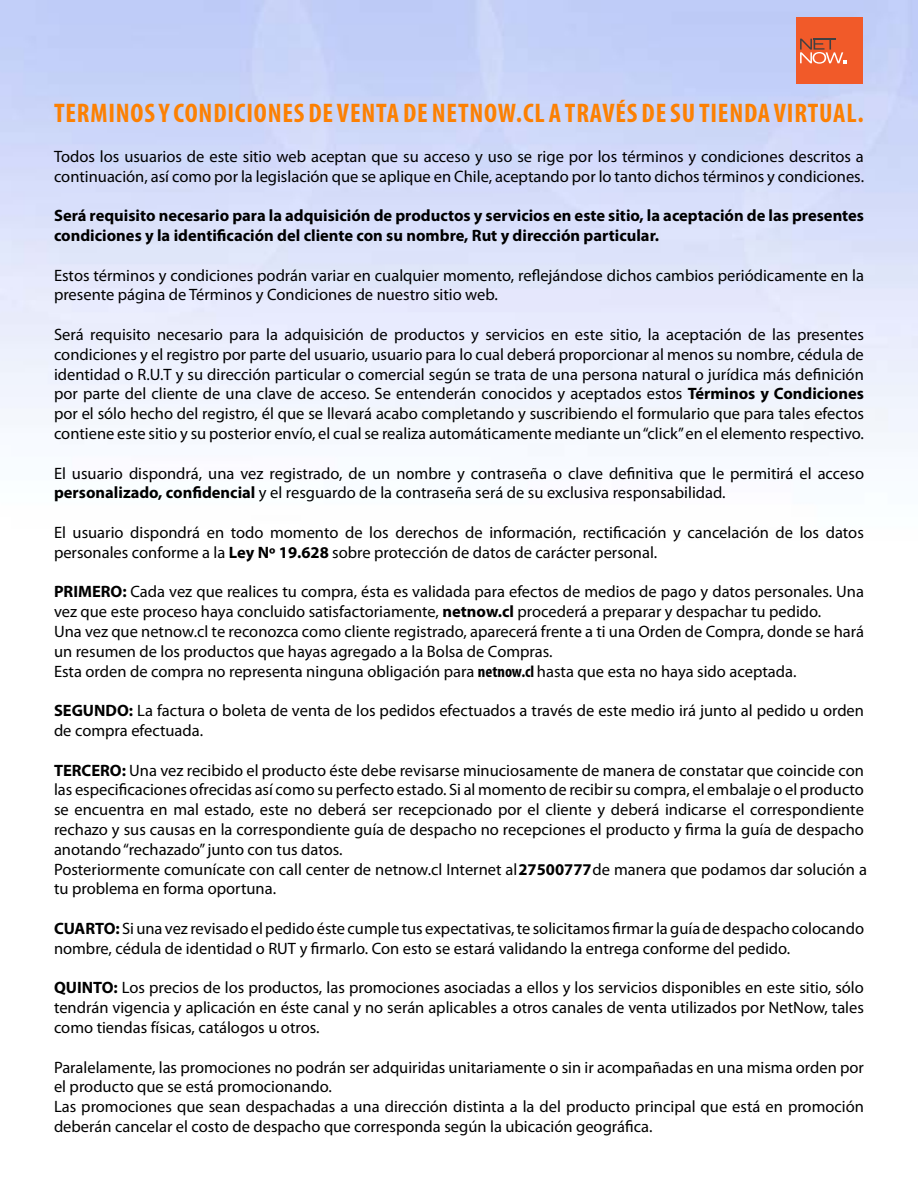
<style>
.page{position:relative;width:918px;height:1188px;background:#fff}
.page>*{position:absolute;margin:0;border:0;box-sizing:border-box;transform-origin:0 0}
.t1{font:700 condensed 27px "Myriad Pro";letter-spacing:.03em;color:#fc8003}
.t2{font:16.5px/19.8px "Myriad Pro";color:#000}
.t3{font:700 16.5px/19.8px "Myriad Pro";color:#000}
.s1{font-weight:700}
.s2{font-weight:700;font-stretch:condensed}
</style>
<div class="page">
<div style="left:796px;top:17px;width:67px;height:67px;background:#f15a29"></div>
<svg style="left:800px;top:39px;width:47px;height:25px"></svg>
<h1 class="t1" style="left:54px;top:96px;width:811px">TERMINOS Y CONDICIONES DE VENTA DE NETNOW.CL A TRAVÉS DE SU TIENDA VIRTUAL.</h1>
<p class="t2" style="left:54px;top:146px;width:812px">Todos los usuarios de este sitio web aceptan que su acceso y uso se rige por los términos y condiciones descritos a continuación, así como por la legislación que se aplique en Chile, aceptando por lo tanto dichos términos y condiciones.</p>
<p class="t3" style="left:54px;top:205px;width:812px">Será requisito necesario para la adquisición de productos y servicios en este sitio, la aceptación de las presentes condiciones y la identificación del cliente con su nombre, Rut y dirección particular.</p>
<p class="t2" style="left:54px;top:265px;width:812px">Estos términos y condiciones podrán variar en cualquier momento, reflejándose dichos cambios periódicamente en la presente página de Términos y Condiciones de nuestro sitio web.</p>
<p class="t2" style="left:54px;top:324px;width:812px;text-align:justify">Será requisito necesario para la adquisición de productos y servicios en este sitio, la aceptación de las presentes condiciones y el registro por parte del usuario, usuario para lo cual deberá proporcionar al menos su nombre, cédula de identidad o R.U.T y su dirección particular o comercial según se trata de una persona natural o jurídica más definición por parte del cliente de una clave de acceso. Se entenderán conocidos y aceptados estos <span class="s1">Términos y Condiciones </span>por el sólo hecho del registro, él que se llevará acabo completando y suscribiendo el formulario que para tales efectos contiene este sitio y su posterior envío, el cual se realiza automáticamente mediante un “click” en el elemento respectivo.</p>
<p class="t2" style="left:54px;top:463px;width:812px">El usuario dispondrá, una vez registrado, de un nombre y contraseña o clave definitiva que le permitirá el acceso <span class="s1">personalizado, confidencial</span> y el resguardo de la contraseña será de su exclusiva responsabilidad.</p>
<p class="t2" style="left:54px;top:522px;width:811px">El usuario dispondrá en todo momento de los derechos de información, rectificación y cancelación de los datos personales conforme a la <span class="s1">Ley Nº 19.628</span> sobre protección de datos de carácter personal.</p>
<p class="t2" style="left:54px;top:582px;width:812px"><span class="s1">PRIMERO:</span> Cada vez que realices tu compra, ésta es validada para efectos de medios de pago y datos personales. Una vez que este proceso haya concluido satisfactoriamente, <span class="s1">netnow.cl</span> procederá a preparar y despachar tu pedido.<br>Una vez que netnow.cl te reconozca como cliente registrado, aparecerá frente a ti una Orden de Compra, donde se hará un resumen de los productos que hayas agregado a la Bolsa de Compras.<br>Esta orden de compra no representa ninguna obligación para <span class="s2">netnow.cl</span> hasta que esta no haya sido aceptada.</p>
<p class="t2" style="left:54px;top:701px;width:812px"><span class="s1">SEGUNDO:</span> La factura o boleta de venta de los pedidos efectuados a través de este medio irá junto al pedido u orden de compra efectuada.</p>
<p class="t2" style="left:54px;top:760px;width:815px"><span class="s1">TERCERO:</span> Una vez recibido el producto éste debe revisarse minuciosamente de manera de constatar que coincide con las especificaciones ofrecidas así como su perfecto estado. Si al momento de recibir su compra, el embalaje o el producto se encuentra en mal estado, este no deberá ser recepcionado por el cliente y deberá indicarse el correspondiente rechazo y sus causas en la correspondiente guía de despacho no recepciones el producto y firma la guía de despacho anotando “rechazado” junto con tus datos.<br>Posteriormente comunícate con call center de netnow.cl Internet al <span class="s1">27500777</span> de manera que podamos dar solución a tu problema en forma oportuna.</p>
<p class="t2" style="left:54px;top:918px;width:812px"><span class="s1">CUARTO:</span> Si una vez revisado el pedido éste cumple tus expectativas, te solicitamos firmar la guía de despacho colocando nombre, cédula de identidad o RUT y firmarlo. Con esto se estará validando la entrega conforme del pedido.</p>
<p class="t2" style="left:54px;top:978px;width:811px;text-align:justify"><span class="s1">QUINTO:</span> Los precios de los productos, las promociones asociadas a ellos y los servicios disponibles en este sitio, sólo tendrán vigencia y aplicación en éste canal y no serán aplicables a otros canales de venta utilizados por NetNow, tales como tiendas físicas, catálogos u otros.</p>
<p class="t2" style="left:54px;top:1057px;width:811px">Paralelamente, las promociones no podrán ser adquiridas unitariamente o sin ir acompañadas en una misma orden por el producto que se está promocionando.<br>Las promociones que sean despachadas a una dirección distinta a la del producto principal que está en promoción deberán cancelar el costo de despacho que corresponda según la ubicación geográfica.</p>
</div>
